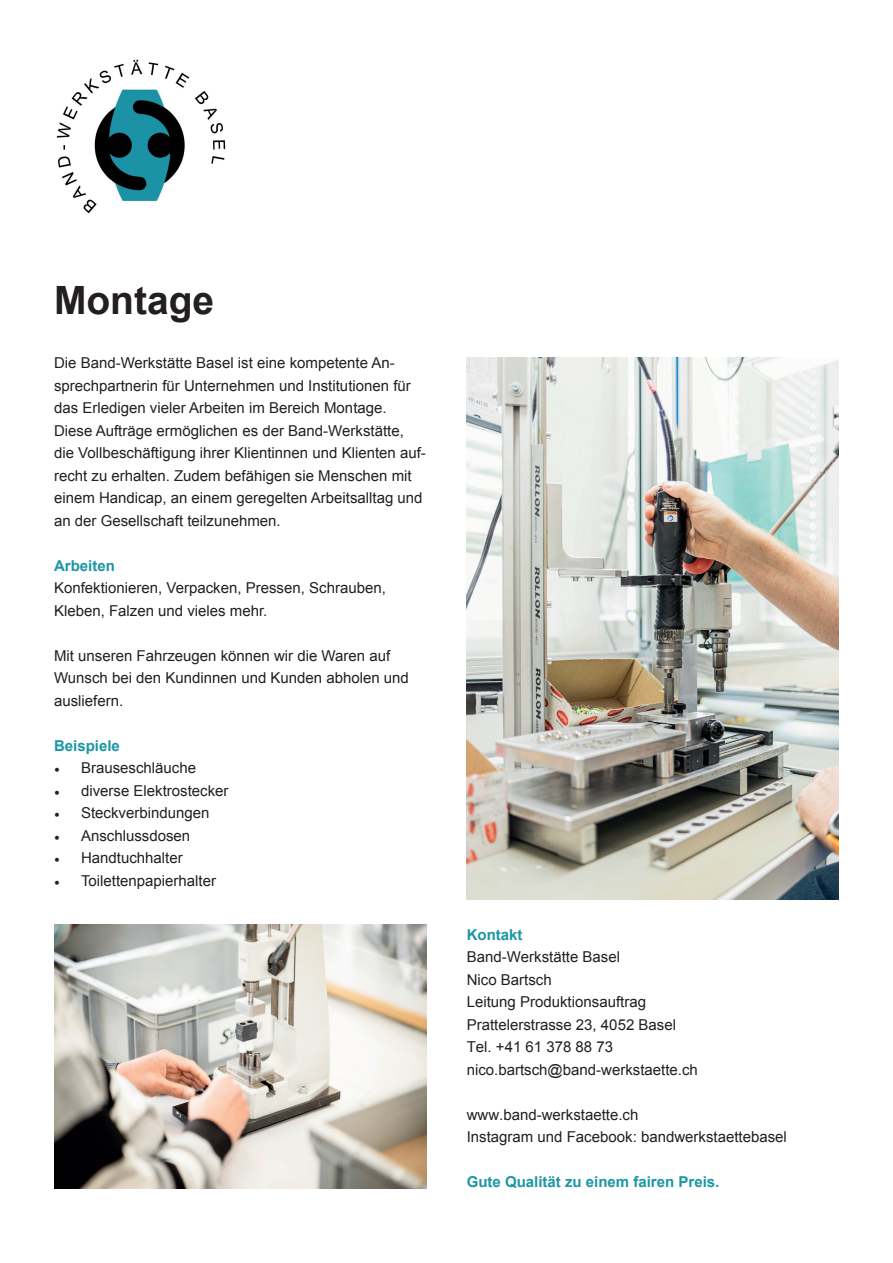
<style>
.page{position:relative;width:893px;height:1263px;background:#fff}
.page>*{position:absolute;margin:0;border:0;box-sizing:border-box;transform-origin:0 0}
.t1{font:700 39px "Arial";color:#231f20}
.t2{font:15px/22.5px "Arial";color:#231f20}
.t3{font:700 15px "Arial";color:#1c96a5}
.s1{font-family:"Minion Pro"}
</style>
<div class="page">
<img style="left:56px;top:59px;width:170px;height:155px">
<img style="left:54px;top:924px;width:372px;height:264px">
<img style="left:467px;top:357px;width:372px;height:542px">
<h1 class="t1" style="left:54px;top:275px;width:162px">Montage</h1>
<p class="t2" style="left:54px;top:352px;width:373px">Die Band-Werkstätte Basel ist eine kompetente An&shy;sprechpartnerin für Unternehmen und Institutionen für das Erledigen vieler Arbeiten im Bereich Montage.<br>Diese Aufträge ermöglichen es der Band-Werkstätte, die Vollbeschäftigung ihrer Klientinnen und Klienten auf&shy;recht zu erhalten. Zudem befähigen sie Menschen mit einem Handicap, an einem geregelten Arbeitsalltag und an der Gesellschaft teilzunehmen.</p>
<p class="t3" style="left:54px;top:555px;width:62px">Arbeiten</p>
<p class="t2" style="left:54px;top:577px;width:333px">Konfektionieren, Verpacken, Pressen, Schrauben,<br>Kleben, Falzen und vieles mehr.</p>
<p class="t2" style="left:54px;top:644px;width:356px">Mit unseren Fahrzeugen können wir die Waren auf<br>Wunsch bei den Kundinnen und Kunden abholen und ausliefern.</p>
<p class="t3" style="left:54px;top:735px;width:67px">Beispiele</p>
<p class="t2" style="left:54px;top:757px;width:144px"><span class="s1">•</span> Brauseschläuche</p>
<p class="t2" style="left:54px;top:779px;width:176px"><span class="s1">•</span> diverse Elektrostecker</p>
<p class="t2" style="left:54px;top:802px;width:157px"><span class="s1">•</span> Steckverbindungen</p>
<p class="t2" style="left:54px;top:824px;width:138px"><span class="s1">•</span> Anschlussdosen</p>
<p class="t2" style="left:54px;top:847px;width:130px"><span class="s1">•</span> Handtuchhalter</p>
<p class="t2" style="left:54px;top:869px;width:164px"><span class="s1">•</span> Toilettenpapierhalter</p>
<p class="t3" style="left:467px;top:924px;width:57px">Kontakt</p>
<p class="t2" style="left:467px;top:946px;width:233px">Band-Werkstätte Basel<br>Nico Bartsch<br>Leitung Produktionsauftrag<br>Prattelerstrasse 23, 4052 Basel<br>Tel. +41 61 378 88 73 nico.bartsch@band-werkstaette.ch</p>
<p class="t2" style="left:467px;top:1103px;width:322px">www.band-werkstaette.ch<br>Instagram und Facebook: bandwerkstaettebasel</p>
<p class="t3" style="left:467px;top:1172px;width:254px">Gute Qualität zu einem fairen Preis.</p>
</div>
